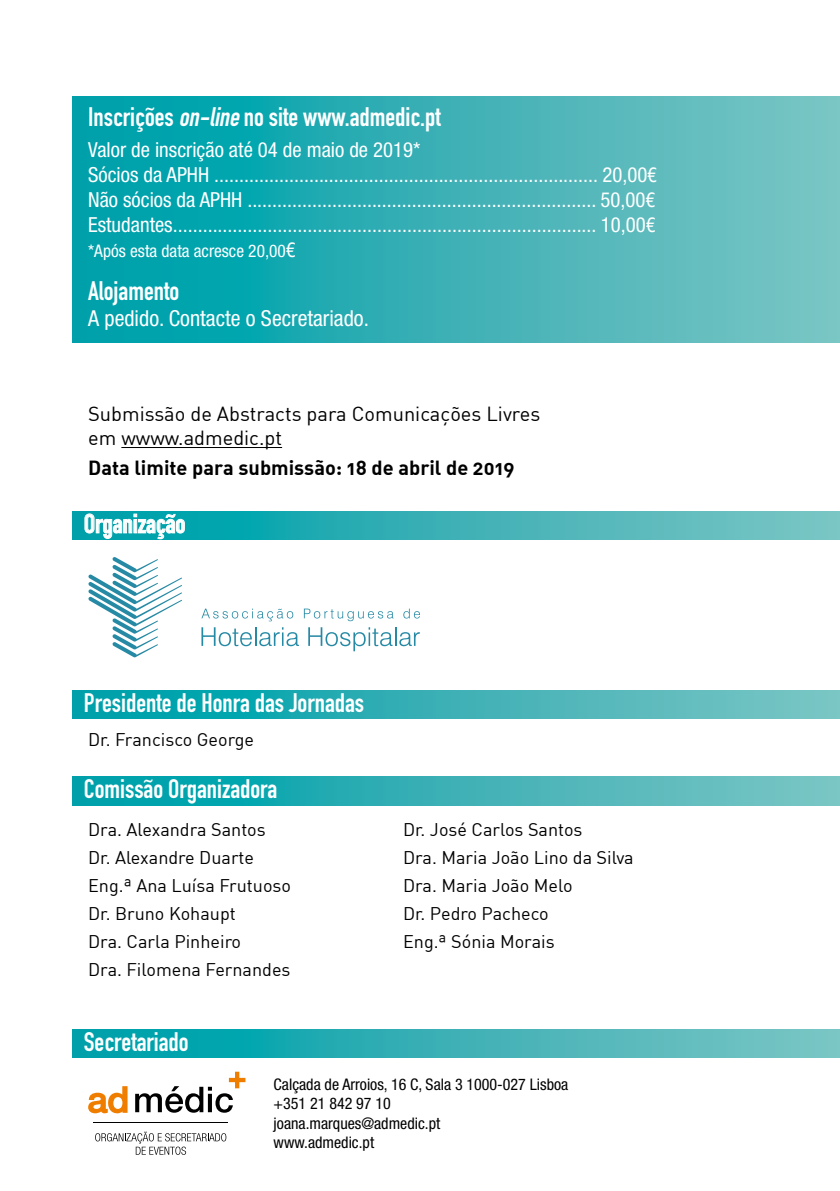
<style>
.page{position:relative;width:840px;height:1191px;background:#fff}
.page>*{position:absolute;margin:0;border:0;box-sizing:border-box;transform-origin:0 0}
.t1{font:26.4px "DIN Engschrift Std";color:#fff}
.t2{font:condensed 22px "Helvetica Neue";color:#fff}
.t3{font:condensed 20.8px/25px "Helvetica Neue";color:#fff}
.t4{font:20px/24px "DIN";color:#000}
.t5{font:20px "DIN Bold Alternate";color:#000}
.t6{font:18px/28px "DIN";color:#000}
.t7{font:condensed 17.4px "Helvetica Neue";color:#fff}
.t8{font:condensed 16px/19.2px "Helvetica Neue";color:#000}
.s1{font-style:italic}
.s2{font-size:20.8px}
</style>
<div class="page">
<svg style="left:72px;top:96px;width:767px;height:247px;background:#38b1b6"></svg>
<svg style="left:72px;top:1029px;width:767px;height:29px;background:#38b1b6"></svg>
<svg style="left:72px;top:511px;width:767px;height:29px;background:#40b3b7"></svg>
<svg style="left:84px;top:513px;width:101px;height:26px;background:#45bbc2"></svg>
<svg style="left:72px;top:777px;width:767px;height:28px;background:#38b1b6"></svg>
<svg style="left:88px;top:1086px;width:39px;height:27px"></svg>
<hr style="left:93px;top:1122px;width:135px;height:1px;background:#000">
<svg style="left:135px;top:1071px;width:110px;height:41px"></svg>
<svg style="left:96px;top:1131px;width:129px;height:23px"></svg>
<svg style="left:88px;top:557px;width:94px;height:100px"></svg>
<svg style="left:201px;top:608px;width:92px;height:13px"></svg>
<svg style="left:304px;top:608px;width:89px;height:13px"></svg>
<svg style="left:403px;top:608px;width:17px;height:10px"></svg>
<svg style="left:201px;top:627px;width:98px;height:19px"></svg>
<svg style="left:308px;top:627px;width:111px;height:24px"></svg>
<hr style="left:121px;top:447px;width:161px;height:1px;background:#000">
<svg style="left:72px;top:690px;width:767px;height:28px;background:#38b1b6"></svg>
<p class="t1" style="left:88px;top:101px;width:354px">Inscrições <span class="s1">on-line</span>no site www.admedic.pt</p>
<p class="t3" style="left:88px;top:137px;width:570px">Valor de inscrição até 04 de maio de 2019*<br>Sócios da APHH ............................................................................. 20,00€ Não sócios da APHH ...................................................................... 50,00€ Estudantes..................................................................................... 10,00€</p>
<p class="t7" style="left:88px;top:241px;width:209px">*Após esta data acresce 20,00<span class="s2">€</span></p>
<p class="t1" style="left:88px;top:275px;width:92px">Alojamento</p>
<p class="t2" style="left:88px;top:306px;width:282px">A pedido. Contacte o Secretariado.</p>
<p class="t4" style="left:88px;top:401px;width:453px">Submissão de Abstracts para Comunicações Livres em wwww.admedic.pt</p>
<p class="t5" style="left:88px;top:455px;width:427px">Data limite para submissão: 18 de abril de 2019</p>
<p class="t1" style="left:84px;top:508px;width:103px">Organização</p>
<p class="t1" style="left:84px;top:687px;width:281px">Presidente de Honra das Jornadas</p>
<p class="t6" style="left:88px;top:725px;width:167px">Dr. Francisco George</p>
<p class="t1" style="left:84px;top:773px;width:195px">Comissão Organizadora</p>
<p class="t6" style="left:88px;top:815px;width:204px">Dra. Alexandra Santos<br>Dr. Alexandre Duarte<br>Eng.ª Ana Luísa Frutuoso<br>Dr. Bruno Kohaupt<br>Dra. Carla Pinheiro<br>Dra. Filomena Fernandes</p>
<p class="t6" style="left:403px;top:815px;width:232px">Dr. José Carlos Santos<br>Dra. Maria João Lino da Silva<br>Dra. Maria João Melo<br>Dr. Pedro Pacheco<br>Eng.ª Sónia Morais</p>
<p class="t1" style="left:84px;top:1026px;width:106px">Secretariado</p>
<p class="t8" style="left:273px;top:1074px;width:296px">Calçada de Arroios, 16 C, Sala 3 1000-027 Lisboa +351 21 842 97 10<br>joana.marques@admedic.pt<br>www.admedic.pt</p>
</div>
